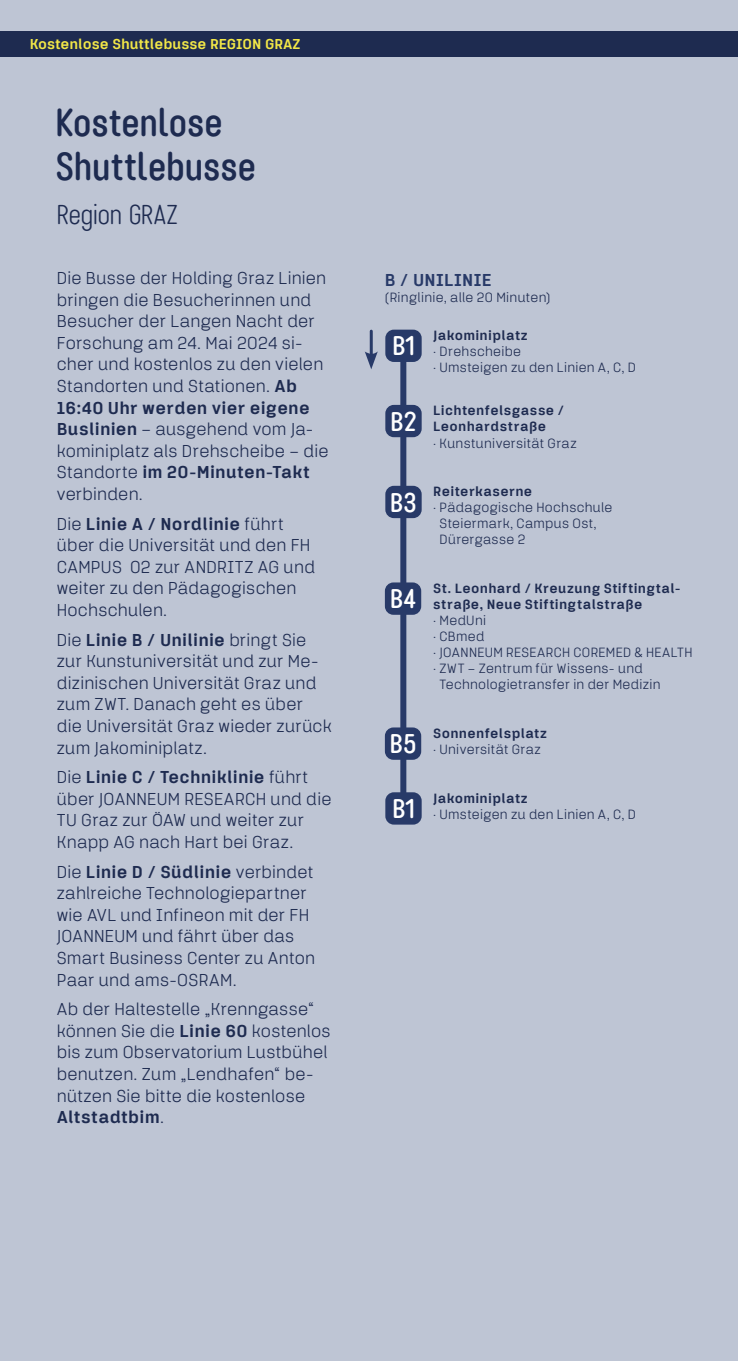
<style>
.page{position:relative;width:738px;height:1361px;background:#fff}
.page>*{position:absolute;margin:0;border:0;box-sizing:border-box;transform-origin:0 0}
.t1{font:700 40px/44px "Benelux";color:#1e2b50}
.t2{font:28px "Benelux";letter-spacing:-.005em;color:#1e2b50}
.t3{font:700 27.8px "Benelux";color:#fff}
.t4{font:18px/21.6px "Klamp 205";letter-spacing:.015em;color:#1e2b50}
.t5{font:700 18px "Klamp 205";letter-spacing:.02em;color:#283a68}
.t6{font:700 15px "Klamp 205";color:#f2e747}
.t7{font:14px/16px "Klamp 205";letter-spacing:.025em;color:#1e2b50}
.t8{font:700 14px/16px "Klamp 205";letter-spacing:.03em;color:#1e2b50}
.s1{font-weight:700}
</style>
<div class="page">
<div style="left:0;top:0;width:737px;height:1361px;background:#bec5d4"></div>
<div style="left:0;top:31px;width:737px;height:26px;background:#1e2b50"></div>
<div style="left:400px;top:355px;width:6px;height:458px;background:#283a68"></div>
<div style="left:385px;top:330px;width:36px;height:32px;background:#283a68;border-radius:9px"></div>
<hr style="left:369px;top:331px;width:3px;height:26px;background:#283a68">
<svg style="left:364px;top:351px;width:13px;height:18px"></svg>
<div style="left:385px;top:405px;width:36px;height:32px;background:#283a68;border-radius:9px"></div>
<div style="left:385px;top:486px;width:36px;height:32px;background:#283a68;border-radius:9px"></div>
<div style="left:384px;top:582px;width:37px;height:33px;background:#283a68;border-radius:9px"></div>
<div style="left:384px;top:727px;width:37px;height:33px;background:#283a68;border-radius:9px"></div>
<div style="left:385px;top:792px;width:36px;height:32px;background:#283a68;border-radius:9px"></div>
<p class="t6" style="left:30px;top:36px;width:272px">Kostenlose Shuttlebusse REGION GRAZ</p>
<h1 class="t1" style="left:55px;top:102px;width:202px">Kostenlose<br>Shuttlebusse</h1>
<h2 class="t2" style="left:57px;top:200px;width:122px">Region GRAZ</h2>
<p class="t4" style="left:57px;top:268px;width:273px">Die Busse der Holding Graz Linien bringen die Besucherinnen und<br>Besucher der Langen Nacht der<br>Forschung am 24. Mai 2024 si&shy;cher und kostenlos zu den vielen<br>Standorten und Stationen. <span class="s1">Ab<br>16:40 Uhr werden vier eigene<br>Buslinien</span> – ausgehend vom Ja&shy;kominiplatz als Drehscheibe – die<br>Standorte <span class="s1">im 20-Minuten-Takt </span>verbinden.</p>
<p class="t4" style="left:57px;top:513px;width:259px">Die <span class="s1">Linie A / Nordlinie</span> führt über die Universität und den FH<br>CAMPUS 02 zur ANDRITZ AG und weiter zu den Pädagogischen<br>Hochschulen.</p>
<p class="t4" style="left:57px;top:629px;width:276px">Die <span class="s1">Linie B / Unilinie</span> bringt Sie zur Kunstuniversität und zur Me&shy;dizinischen Universität Graz und zum ZWT. Danach geht es über die Universität Graz wieder zurück zum Jakominiplatz.</p>
<p class="t4" style="left:57px;top:767px;width:276px">Die <span class="s1">Linie C / Techniklinie</span> führt über JOANNEUM RESEARCH und die<br>TU Graz zur ÖAW und weiter zur<br>Knapp AG nach Hart bei Graz.</p>
<p class="t4" style="left:57px;top:861px;width:260px">Die <span class="s1">Linie D / Südlinie</span> verbindet zahlreiche Technologiepartner wie AVL und Infineon mit der FH<br>JOANNEUM und fährt über das<br>Smart Business Center zu Anton<br>Paar und ams-OSRAM.</p>
<p class="t4" style="left:57px;top:998px;width:275px">Ab der Haltestelle „Krenngasse“ können Sie die <span class="s1">Linie 60</span> kostenlos bis zum Observatorium Lustbühel benutzen. Zum „Lendhafen“ be&shy;nützen Sie bitte die kostenlose<br><span class="s1">Altstadtbim</span>.</p>
<p class="t5" style="left:384px;top:270px;width:108px">B / UNILINIE</p>
<p class="t7" style="left:384px;top:290px;width:167px">(Ringlinie, alle 20 Minuten)</p>
<h3 class="t3" style="left:392px;top:331px;width:24px">B1</h3>
<h3 class="t3" style="left:390px;top:406px;width:28px">B2</h3>
<h3 class="t3" style="left:390px;top:487px;width:28px">B3</h3>
<h3 class="t3" style="left:390px;top:584px;width:27px">B4</h3>
<h3 class="t3" style="left:389px;top:729px;width:28px">B5</h3>
<h3 class="t3" style="left:392px;top:794px;width:24px">B1</h3>
<p class="t8" style="left:433px;top:328px;width:96px">Jakominiplatz</p>
<p class="t7" style="left:433px;top:343px;width:204px">· Drehscheibe<br>· Umsteigen zu den Linien A, C, D</p>
<p class="t8" style="left:433px;top:404px;width:133px">Lichtenfelsgasse /<br>Leonhardstraße</p>
<p class="t7" style="left:433px;top:435px;width:145px">· Kunstuniversität Graz</p>
<p class="t8" style="left:433px;top:484px;width:100px">Reiterkaserne</p>
<p class="t7" style="left:439px;top:500px;width:174px;text-indent:-6px">· Pädagogische Hochschule<br>Steiermark, Campus Ost,<br>Dürergasse 2</p>
<p class="t8" style="left:433px;top:581px;width:249px">St. Leonhard / Kreuzung Stiftingtal&shy;straße, Neue Stiftingtalstraße</p>
<p class="t7" style="left:433px;top:613px;width:54px">· MedUni</p>
<p class="t7" style="left:433px;top:629px;width:53px">· CBmed</p>
<p class="t7" style="left:433px;top:645px;width:261px">· JOANNEUM RESEARCH COREMED &amp; HEALTH</p>
<p class="t7" style="left:433px;top:661px;width:211px">· ZWT – Zentrum für Wissens- und</p>
<p class="t7" style="left:439px;top:677px;width:222px">Technologietransfer in der Medizin</p>
<p class="t8" style="left:433px;top:726px;width:115px">Sonnenfelsplatz</p>
<p class="t7" style="left:433px;top:741px;width:109px">· Universität Graz</p>
<p class="t8" style="left:433px;top:791px;width:96px">Jakominiplatz</p>
<p class="t7" style="left:433px;top:806px;width:204px">· Umsteigen zu den Linien A, C, D</p>
</div>
